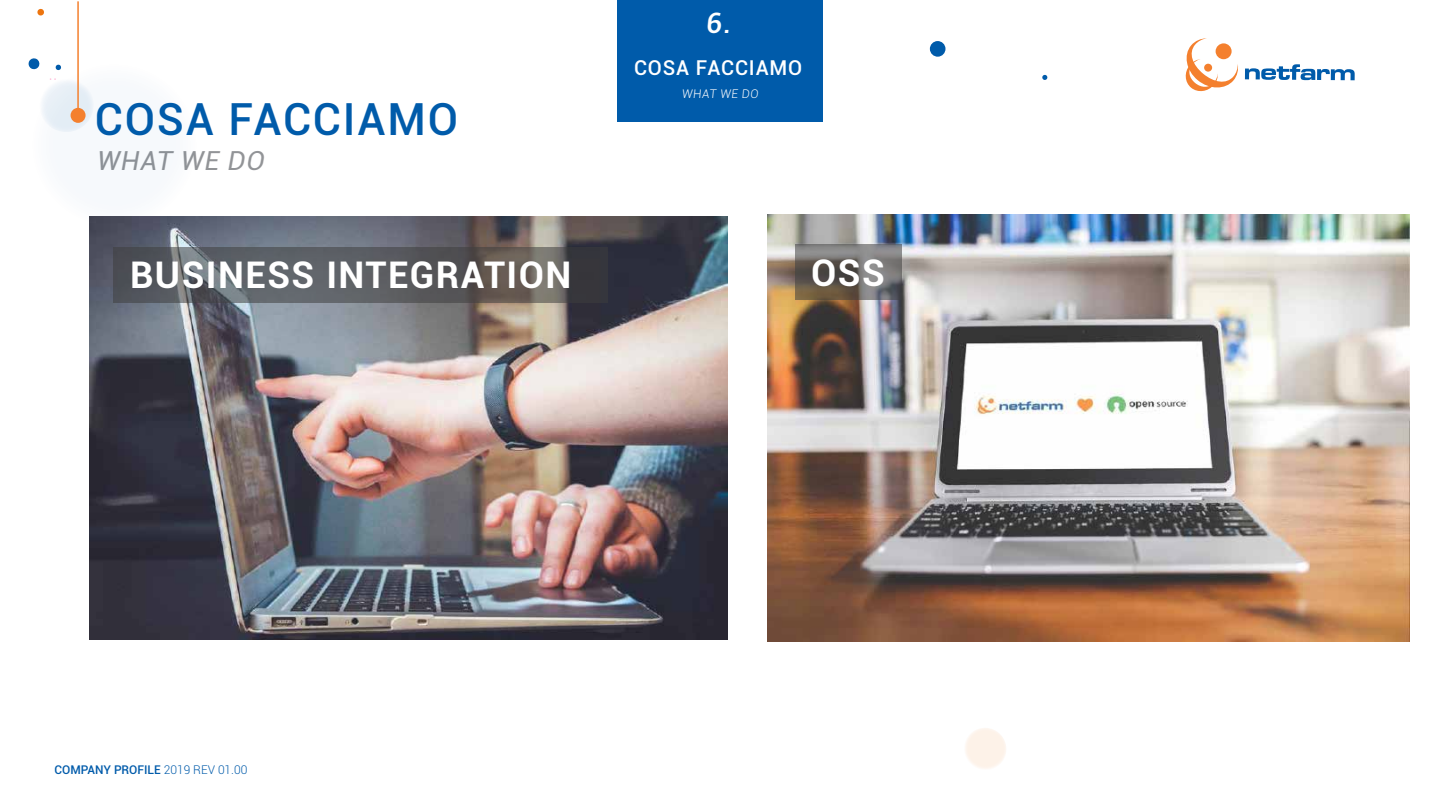
<style>
.page{position:relative;width:1440px;height:810px;background:#fff}
.page>*{position:absolute;margin:0;border:0;box-sizing:border-box;transform-origin:0 0}
.t1{font:500 44.25px "Roboto";letter-spacing:.04em;color:#005baa}
.t2{font:700 36.75px "Roboto";letter-spacing:.04em;color:#fff}
.t3{font:500 28.2px "Roboto";color:#fff}
.t4{font:italic 26.25px "Roboto";color:#929497}
.t5{font:500 20.48px "Roboto";letter-spacing:.04em;color:#fff}
.t6{font:500 12px "Roboto";color:#005baa}
.t7{font:300 11.93px "Roboto";color:#fff}
.s1{font-weight:300}
</style>
<div class="page">
<svg style="left:1185px;top:38px;width:53px;height:54px"></svg>
<div style="left:1204px;top:64px;width:8px;height:8px;background:#f4802e;border-radius:50%"></div>
<div style="left:1216px;top:43px;width:16px;height:16px;background:#f4802e;border-radius:50%"></div>
<svg style="left:1245px;top:64px;width:110px;height:16px"></svg>
<svg style="left:965px;top:728px;width:41px;height:41px"></svg>
<svg style="left:1042px;top:75px;width:6px;height:5px"></svg>
<div style="left:930px;top:41px;width:16px;height:16px;background:#005baa;border-radius:50%"></div>
<div style="left:31px;top:63px;width:166px;height:164px;background:#f6f9fc;border-radius:50%"></div>
<svg style="left:37px;top:8px;width:7px;height:8px"></svg>
<svg style="left:28px;top:58px;width:64px;height:73px"></svg>
<hr style="left:77px;top:1px;width:2px;height:114px;background:#f4802e">
<div style="left:71px;top:108px;width:15px;height:15px;background:#f4802e;border-radius:50%"></div>
<img style="left:89px;top:217px;width:638px;height:422px">
<img style="left:768px;top:214px;width:642px;height:428px">
<svg style="left:114px;top:247px;width:494px;height:56px;background:#5b5c5f"></svg>
<svg style="left:795px;top:245px;width:106px;height:55px;background:#6f6a66"></svg>
<div style="left:617px;top:0;width:206px;height:121px;background:#005baa"></div>
<h1 class="t1" style="left:95px;top:88px;width:365px">COSA FACCIAMO</h1>
<h3 class="t4" style="left:96px;top:143px;width:175px">WHAT WE DO</h3>
<h3 class="t3" style="left:706px;top:4px;width:30px">6.</h3>
<h3 class="t5" style="left:634px;top:53px;width:170px">COSA FACCIAMO</h3>
<p class="t7" style="left:682px;top:85px;width:79px">WHAT WE DO</p>
<h2 class="t2" style="left:130px;top:249px;width:443px">BUSINESS INTEGRATION</h2>
<h2 class="t2" style="left:811px;top:247px;width:75px">OSS</h2>
<p class="t6" style="left:55px;top:761px;width:194px">COMPANY PROFILE <span class="s1">2019 REV 01.00</span></p>
</div>
